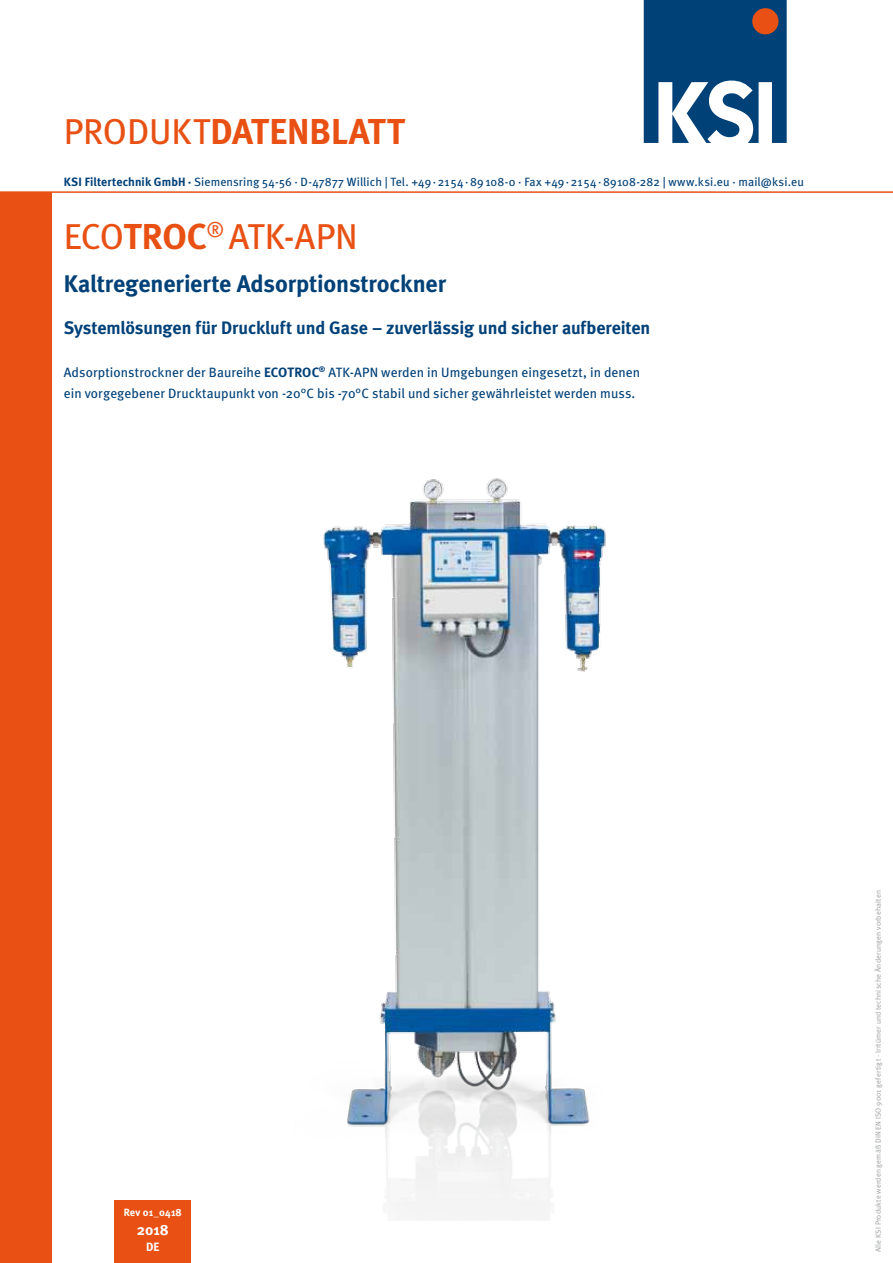
<style>
.page{position:relative;width:893px;height:1263px;background:#fff}
.page>*{position:absolute;margin:0;border:0;box-sizing:border-box;transform-origin:0 0}
.t1{font:700 36px "Meta";letter-spacing:-.005em;color:#e85113}
.t2{font:36px "Meta";letter-spacing:-.035em;color:#e85113}
.t3{font:700 24px "Meta";color:#004178}
.t4{font:700 18px "Meta";letter-spacing:-.005em;color:#004178}
.t5{font:700 15px "Meta";color:#fff}
.t6{font:13.5px/21.3px "Meta";letter-spacing:.005em;color:#004178}
.t7{font:12px "Meta";letter-spacing:.01em;color:#004178}
.t8{font:700 12px "Meta";color:#fff}
.t9{font:700 10.5px "Meta";letter-spacing:.015em;color:#fff}
.t10{font:7.5px "Meta Normal";letter-spacing:.025em;color:#9c9e9f}
.s1{font-weight:400}
.s2{font-weight:700}
</style>
<div class="page">
<svg style="left:644px;top:0;width:143px;height:143px"></svg>
<div style="left:752px;top:8px;width:26px;height:26px;background:#e85113;border-radius:50%"></div>
<div style="left:0;top:193px;width:51px;height:1070px;background:#e85113"></div>
<hr style="left:0;top:191px;width:893px;height:2px;background:#e85113">
<div style="left:115px;top:1200px;width:76px;height:63px;background:#e85113"></div>
<img style="left:323px;top:478px;width:283px;height:742px">
<h1 class="t1" style="left:64px;top:108px;width:343px"><span class="s1">produkt</span>datenblatt</h1>
<p class="t7" style="left:64px;top:174px;width:741px"><span class="s2">KSI Filtertechnik GmbH ·</span> Siemensring 54-56 · D-47877 Willich | Tel. +49·21 54·89108-0 · Fax +49·21 54·89108-282 | www.ksi.eu · mail@ksi.eu</p>
<h1 class="t2" style="left:64px;top:214px;width:296px">ECO<span class="s2">TROC</span><sup>®</sup> ATK-APN</h1>
<h2 class="t3" style="left:64px;top:268px;width:384px">Kaltregenerierte Adsorptionstrockner</h2>
<h3 class="t4" style="left:64px;top:317px;width:588px">Systemlösungen für Druckluft und Gase – zuverlässig und sicher aufbereiten</h3>
<p class="t6" style="left:64px;top:361px;width:578px">Adsorptionstrockner der Baureihe <span class="s2">ECOTROC</span><sup>®</sup> ATK-APN werden in U mgebungen eingesetzt, in denen ein vorgegebener Drucktaupunkt von -20°C bis -70°C stabil und sicher gewährleistet werden muss.</p>
<p class="t9" style="left:124px;top:1205px;width:60px">Rev 01_0418</p>
<p class="t5" style="left:137px;top:1220px;width:34px">2018</p>
<p class="t8" style="left:146px;top:1239px;width:8px">DE</p>
<p class="t10" style="left:874px;top:1252px;width:364px;rotate:-90deg">Alle KSI Produkte werden gemäß DIN EN ISO 9001 gefertigt · Irrtümer und technische Änderungen vorbehalten</p>
</div>
